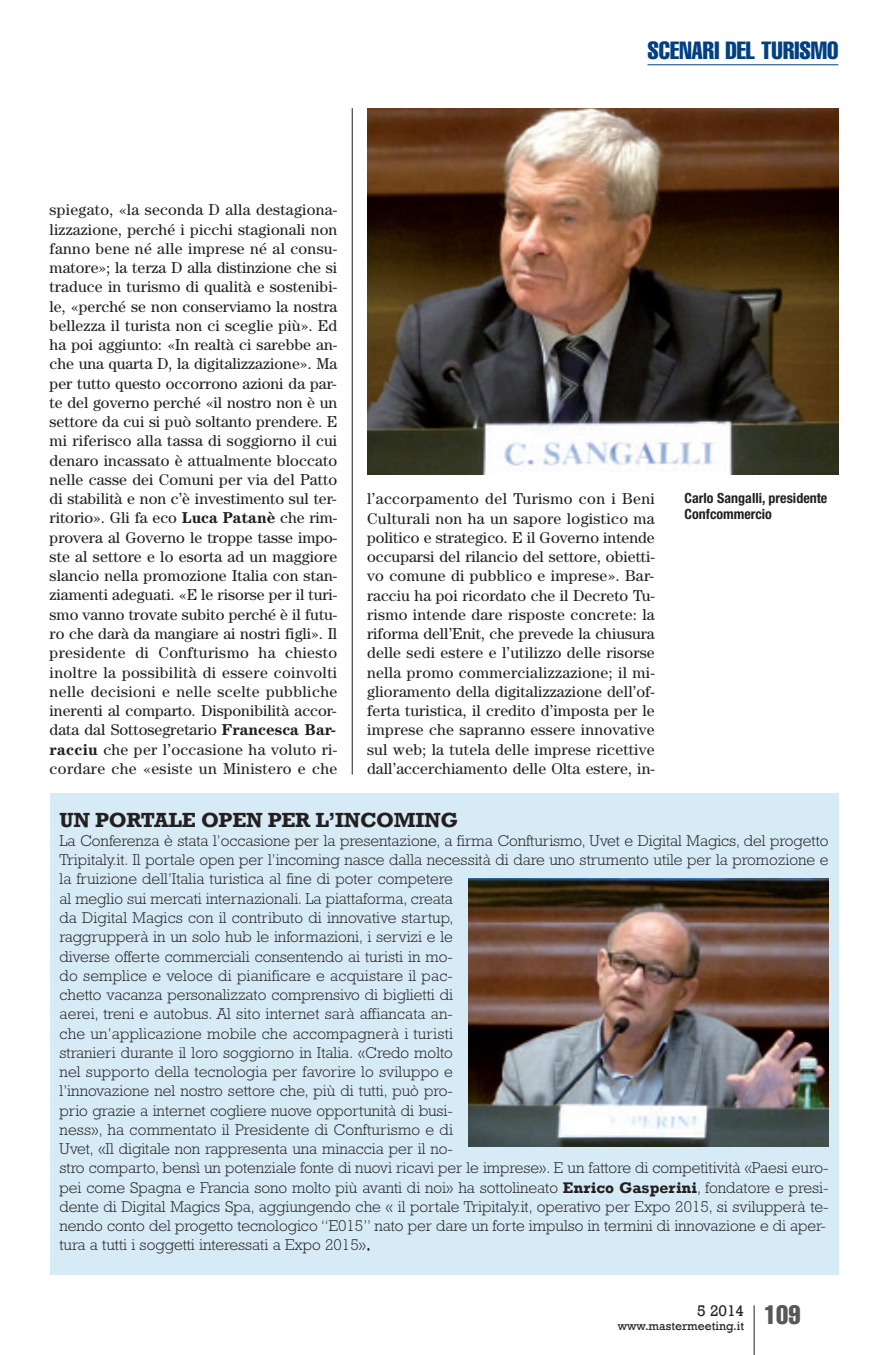
<style>
.page{position:relative;width:893px;height:1355px;background:#fff}
.page>*{position:absolute;margin:0;border:0;box-sizing:border-box;transform-origin:0 0}
.t1{font:extra-condensed 24.5px "Helvetica";color:#014081}
.t2{font:700 21px "Rockwell";letter-spacing:-.015em;color:#231f20}
.t3{font:15.75px/19.2px "Century";letter-spacing:.015em;color:#231f20;text-align:justify}
.t4{font:300 15.75px/19.2px "Rockwell";color:#231f20}
.t5{font:15.75px "Rockwell";color:#231f20}
.t6{font:700 condensed 14px/15.8px "Helvetica Neue";color:#231f20}
.t7{font:12.25px "Rockwell";color:#231f20}
.s1{font-weight:700}
</style>
<div class="page">
<hr style="left:352px;top:108px;width:1px;height:666px;background:#231f20">
<hr style="left:754px;top:1305px;width:1px;height:49px;background:#231f20">
<hr style="left:648px;top:64px;width:190px;height:1px;background:#014081">
<div style="left:50px;top:793px;width:788px;height:481px;background:#d6ebf5"></div>
<img style="left:469px;top:878px;width:359px;height:268px">
<img style="left:367px;top:108px;width:471px;height:367px">
<h1 class="t1" style="left:648px;top:42px;width:192px">SCENARI DEL TURISMO</h1>
<p class="t3" style="left:50px;top:202px;width:289px">spiegato, «la seconda D alla destagiona&shy;lizzazione, perché i picchi stagionali non fanno bene né alle imprese né al consu&shy;matore»; la terza D alla distinzione che si traduce in turismo di qualità e sostenibi&shy;le, «perché se non conserviamo la nostra bellezza il turista non ci sceglie più». Ed ha poi aggiunto: «In realtà ci sarebbe an&shy;che una quarta D, la digitalizzazione». Ma per tutto questo occorrono azioni da par&shy;te del governo perché «il nostro non è un settore da cui si può soltanto prendere. E mi riferisco alla tassa di soggiorno il cui denaro incassato è attualmente bloccato nelle casse dei Comuni per via del Patto di stabilità e non c’è investimento sul ter&shy;ritorio». Gli fa eco <span class="s1">Luca Patanè</span> che rim&shy;provera al Governo le troppe tasse impo&shy;ste al settore e lo esorta ad un maggiore slancio nella promozione Italia con stan&shy;ziamenti adeguati. «E le risorse per il turi&shy;smo vanno trovate subito perché è il futu&shy;ro che darà da mangiare ai nostri figli». Il presidente di Confturismo ha chiesto inoltre la possibilità di essere coinvolti nelle decisioni e nelle scelte pubbliche inerenti al comparto. Disponibilità accor&shy;data dal Sottosegretario <span class="s1">Francesca Bar&shy;racciu</span> che per l’occasione ha voluto ri&shy;cordare che «esiste un Ministero e che</p>
<p class="t3" style="left:367px;top:490px;width:289px">l’accorpamento del Turismo con i Beni Culturali non ha un sapore logistico ma politico e strategico. E il Governo intende occuparsi del rilancio del settore, obietti&shy;vo comune di pubblico e imprese». Bar&shy;racciu ha poi ricordato che il Decreto Tu&shy;rismo intende dare risposte concrete: la riforma dell’Enit, che prevede la chiusura delle sedi estere e l’utilizzo delle risorse nella promo commercializzazione; il mi&shy;glioramento della digitalizzazione dell’of&shy;ferta turistica, il credito d’imposta per le imprese che sapranno essere innovative sul web; la tutela delle imprese ricettive dall’accerchiamento delle Olta estere, in-</p>
<p class="t6" style="left:685px;top:492px;width:144px">Carlo Sangalli, presidente<br>Confcommercio</p>
<h2 class="t2" style="left:60px;top:806px;width:400px">UN PORTALE OPEN PER L’INCOMING</h2>
<p class="t4" style="left:60px;top:832px;width:770px">La Conferenza è stata l’occasione per la presentazione, a firma Confturismo, Uvet e Digital Magics, del progetto Tripitaly.it. Il portale open per l’incoming nasce dalla necessità di dare uno strumento utile per la promozione e la fruizione dell’Italia turistica al fine di poter competere<br>al meglio sui mercati internazionali. La piattaforma, creata<br>da Digital Magics con il contributo di innovative startup,<br>raggrupperà in un solo hub le informazioni, i servizi e le<br>diverse offerte commerciali consentendo ai turisti in mo-<br>do semplice e veloce di pianificare e acquistare il pac-<br>chetto vacanza personalizzato comprensivo di biglietti di<br>aerei, treni e autobus. Al sito internet sarà affiancata an-<br>che un’applicazione mobile che accompagnerà i turisti<br>stranieri durante il loro soggiorno in Italia. «Credo molto<br>nel supporto della tecnologia per favorire lo sviluppo e<br>l’innovazione nel nostro settore che, più di tutti, può pro-<br>prio grazie a internet cogliere nuove opportunità di busi-<br>ness», ha commentato il Presidente di Confturismo e di<br>Uvet, «Il digitale non rappresenta una minaccia per il no-<br>stro comparto, bensì un potenziale fonte di nuovi ricavi per le imprese». E un fattore di competitività «Paesi euro&shy;pei come Spagna e Francia sono molto più avanti di noi» ha sottolineato <span class="s1">ENRICO GASPERINI</span>, fondatore e presi&shy;dente di Digital Magics Spa, aggiungendo che « il portale Tripitaly.it, operativo per Expo 2015, si svilupperà te&shy;nendo conto del progetto tecnologico “E015” nato per dare un forte impulso in termini di innovazione e di aper&shy;tura a tutti i soggetti interessati a Expo 2015».</p>
<p class="t7" style="left:618px;top:1318px;width:184px">www.mastermeeting.it <sup>109</sup></p>
<p class="t5" style="left:697px;top:1300px;width:49px">5 2014</p>
</div>
